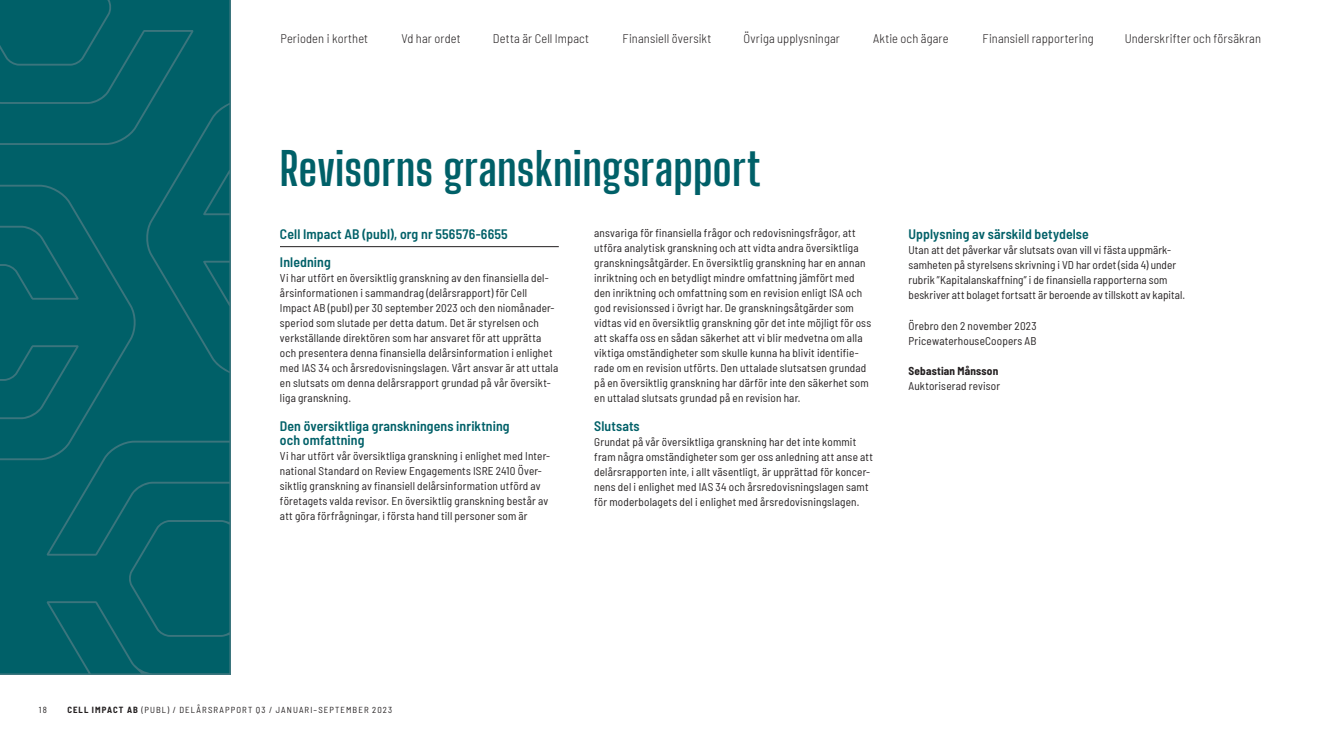
<style>
.page{position:relative;width:1322px;height:745px;background:#fff}
.page>*{position:absolute;margin:0;border:0;box-sizing:border-box;transform-origin:0 0}
.B-02-H1-Heading{font:700 45px "Big Shoulders Display";letter-spacing:.01em;color:#006068}
.B-12-Sub-head_1{font:600 semi-condensed 13.75px/13.8px "Barlow";letter-spacing:.005em;color:#006068}
.t1{font:300 semi-condensed 12.5px "Barlow";letter-spacing:.01em;color:#231f20}
.B-09-Body_text{font:semi-condensed 11.25px/15px "Barlow";letter-spacing:.015em;color:#231f20}
.B-09-Body_text-2{font:700 semi-condensed 11.25px "Barlow";letter-spacing:.015em;color:#231f20}
.t2{font:semi-condensed 8.75px "Barlow";letter-spacing:.13em;color:#231f20}
.s1{font-weight:700}
</style>
<div class="page">
<hr style="left:280px;top:246px;width:279px;height:1px;background:#231f20">
<div style="left:0;top:0;width:231px;height:675px;background:#006068"></div>
<p class="t1" style="left:280px;top:29px;width:89px">Perioden i korthet</p>
<p class="t1" style="left:401px;top:29px;width:61px">Vd har ordet</p>
<p class="t1" style="left:493px;top:29px;width:98px">Detta är Cell Impact</p>
<p class="t1" style="left:622px;top:29px;width:90px">Finansiell översikt</p>
<p class="t1" style="left:743px;top:29px;width:98px">Övriga upplysningar</p>
<p class="t1" style="left:873px;top:29px;width:77px">Aktie och ägare</p>
<p class="t1" style="left:982px;top:29px;width:113px">Finansiell rapportering</p>
<p class="t1" style="left:1124px;top:29px;width:138px">Underskrifter och försäkran</p>
<h1 class="B-02-H1-Heading" style="left:280px;top:133px;width:482px">Revisorns granskningsrapport</h1>
<p class="B-09-Body_text" style="left:594px;top:224px;width:278px">ansvariga för finansiella frågor och redovisningsfrågor, att utföra analytisk granskning och att vidta andra översiktliga granskningsåtgärder. En översiktlig granskning har en annan inriktning och en betydligt mindre omfattning jämfört med den inriktning och omfattning som en revision enligt ISA och god revisionssed i övrigt har. De granskningsåtgärder som vidtas vid en översiktlig granskning gör det inte möjligt för oss att skaffa oss en sådan säkerhet att vi blir medvetna om alla viktiga omständigheter som skulle kunna ha blivit identifie&shy;rade om en revision utförts. Den uttalade slutsatsen grundad på en översiktlig granskning har därför inte den säkerhet som en uttalad slutsats grundad på en revision har.</p>
<h1 class="B-12-Sub-head_1" style="left:594px;top:418px;width:47px">Slutsats</h1>
<p class="B-09-Body_text" style="left:594px;top:433px;width:280px">Grundat på vår översiktliga granskning har det inte kommit fram några omständigheter som ger oss anledning att anse att delårsrapporten inte, i allt väsentligt, är upprättad för koncer&shy;nens del i enlighet med IAS 34 och årsredovisningslagen samt för moderbolagets del i enlighet med årsredovisningslagen.</p>
<h1 class="B-12-Sub-head_1" style="left:280px;top:226px;width:229px">Cell Impact AB (publ), org nr 556576-6655</h1>
<h1 class="B-12-Sub-head_1" style="left:280px;top:254px;width:52px">Inledning</h1>
<p class="B-09-Body_text" style="left:280px;top:269px;width:280px">Vi har utfört en översiktlig granskning av den finansiella del&shy;årsinformationen i sammandrag (delårsrapport) för Cell Impact AB (publ) per 30 september 2023 och den niomånader&shy;speriod som slutade per detta datum. Det är styrelsen och verkställande direktören som har ansvaret för att upprätta och presentera denna finansiella delårsinformation i enlighet med IAS 34 och årsredovisningslagen. Vårt ansvar är att uttala en slutsats om denna delårsrapport grundad på vår översikt&shy;liga granskning.</p>
<h1 class="B-12-Sub-head_1" style="left:280px;top:418px;width:231px">Den översiktliga granskningens inriktning och omfattning</h1>
<p class="B-09-Body_text" style="left:280px;top:447px;width:271px">Vi har utfört vår översiktliga granskning i enlighet med Inter&shy;national Standard on Review Engagements ISRE 2410 Över&shy;siktlig granskning av finansiell delårsinformation utförd av företagets valda revisor. En översiktlig granskning består av att göra förfrågningar, i första hand till personer som är</p>
<h1 class="B-12-Sub-head_1" style="left:908px;top:226px;width:182px">Upplysning av särskild betydelse</h1>
<p class="B-09-Body_text" style="left:908px;top:242px;width:278px">Utan att det påverkar vår slutsats ovan vill vi fästa uppmärk&shy;samheten på styrelsens skrivning i VD har ordet (sida 4) under rubrik ”Kapitalanskaffning” i de finansiella rapporterna som beskriver att bolaget fortsatt är beroende av tillskott av kapital.</p>
<p class="B-09-Body_text" style="left:908px;top:317px;width:130px">Örebro den 2 november 2023</p>
<p class="B-09-Body_text" style="left:908px;top:332px;width:130px">PricewaterhouseCoopers AB</p>
<p class="B-09-Body_text-2" style="left:908px;top:362px;width:91px">Sebastian Månsson</p>
<p class="B-09-Body_text" style="left:908px;top:377px;width:93px">Auktoriserad revisor</p>
<p class="t2" style="left:39px;top:703px;width:9px">18</p>
<p class="t2" style="left:67px;top:703px;width:326px"><span class="s1">CELL IMPACT AB</span> (PUBL) / DELÅRSRAPPORT Q3 / JANUARI–SEPTEMBER 2023</p>
</div>
